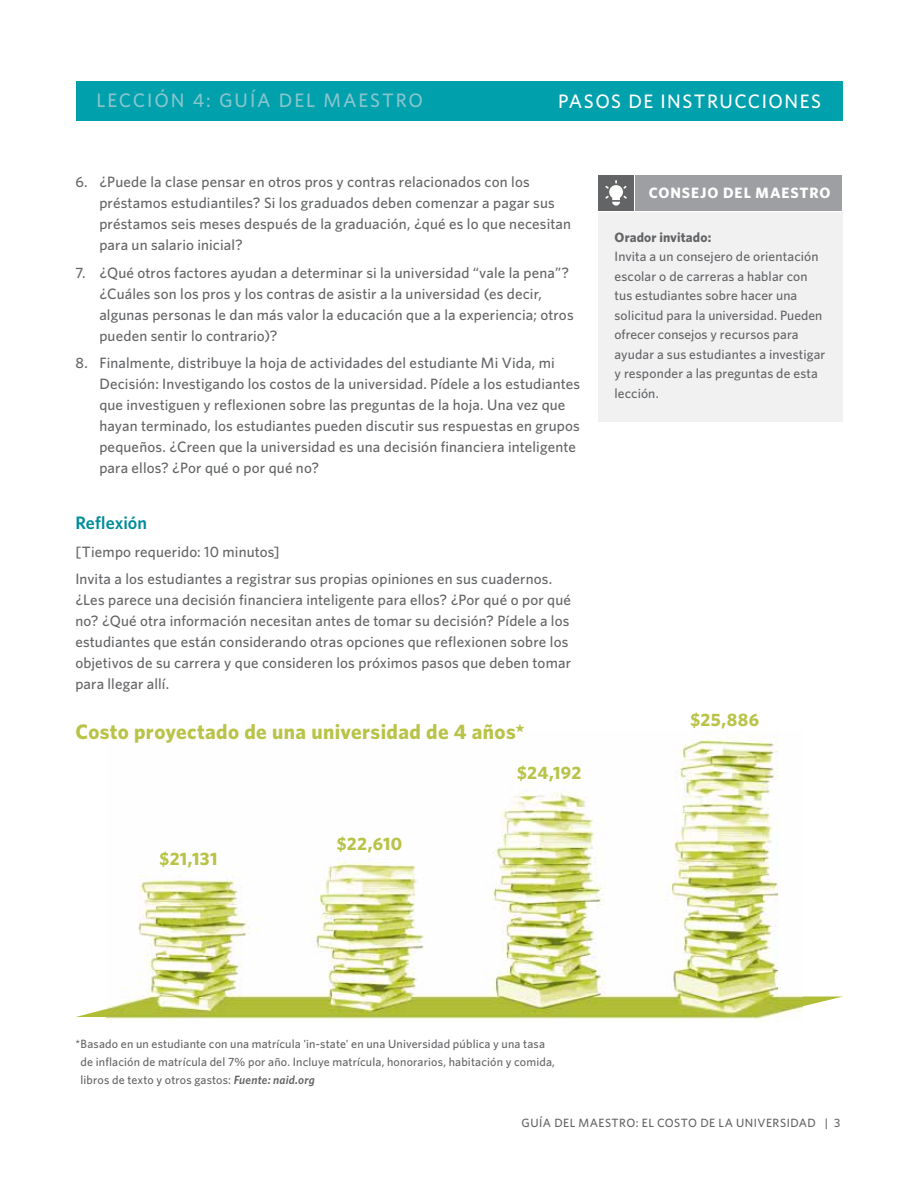
<style>
.page{position:relative;width:918px;height:1188px;background:#fff}
.page>*{position:absolute;margin:0;border:0;box-sizing:border-box;transform-origin:0 0}
.t1{font:700 21px "Whitney";letter-spacing:.02em;color:#b8c347}
.t2{font:500 19.5px "Whitney";letter-spacing:.1em;color:#87c5cd}
.t3{font:500 19.5px "Whitney";letter-spacing:.075em;color:#fff}
.t4{font:700 18px "Whitney";letter-spacing:.02em;color:#b8c347}
.t5{font:600 18px "Whitney";color:#008c99}
.t6{font:500 15px/21px "Whitney";letter-spacing:.01em;color:#636466}
.t7{font:700 15px "Whitney";letter-spacing:.06em;color:#fff}
.t8{font:500 13.5px/19.5px "Whitney";letter-spacing:.01em;color:#636466}
.t9{font:700 13.5px "Whitney";letter-spacing:.01em;color:#636466}
.t10{font:500 12px/18px "Whitney";letter-spacing:.015em;color:#636466}
.t11{font:500 12px "Whitney";letter-spacing:.04em;color:#636466}
.s1{font-weight:600;font-style:italic}
</style>
<div class="page">
<svg style="left:76px;top:997px;width:765px;height:20px"></svg>
<img style="left:106px;top:730px;width:696px;height:292px">
<div style="left:76px;top:81px;width:766px;height:40px;background:#00a0ad"></div>
<div style="left:598px;top:212px;width:244px;height:209px;background:#f1f1f2"></div>
<div style="left:598px;top:175px;width:36px;height:35px;background:#636466"></div>
<div style="left:635px;top:175px;width:207px;height:36px;background:#9d9fa2"></div>
<svg style="left:605px;top:180px;width:22px;height:26px"></svg>
<h2 class="t2" style="left:97px;top:88px;width:328px">LECCIÓN 4: GUÍA DEL MAESTRO</h2>
<h2 class="t3" style="left:558px;top:88px;width:265px">PASOS DE INSTRUCCIONES</h2>
<p class="t6" style="left:99px;top:171px;width:473px;text-indent:-24px">6. ¿Puede la clase pensar en otros pros y contras relacionados con los préstamos estudiantiles? Si los graduados deben comenzar a pagar sus préstamos seis meses después de la graduación, ¿qué es lo que necesitan para un salario inicial?</p>
<p class="t6" style="left:99px;top:262px;width:476px;text-indent:-24px">7. ¿Qué otros factores ayudan a determinar si la universidad “vale la pena”? ¿Cuáles son los pros y los contras de asistir a la universidad (es decir, algunas personas le dan más valor la educación que a la experiencia; otros pueden sentir lo contrario)?</p>
<p class="t6" style="left:99px;top:352px;width:482px;text-indent:-24px">8. Finalmente, distribuye la hoja de actividades del estudiante Mi Vida, mi Decisión: Investigando los costos de la universidad. Pídele a los estudiantes que investiguen y reflexionen sobre las preguntas de la hoja. Una vez que hayan terminado, los estudiantes pueden discutir sus respuestas en grupos pequeños. ¿Creen que la universidad es una decisión financiera inteligente para ellos? ¿Por qué o por qué no?</p>
<p class="t5" style="left:75px;top:511px;width:73px">Reflexión</p>
<p class="t6" style="left:75px;top:537px;width:478px;line-height:27.8px">[Tiempo requerido: 10 minutos]<br>Invita a los estudiantes a registrar sus propias opiniones en sus cuadernos.</p>
<p class="t6" style="left:75px;top:589px;width:497px">¿Les parece una decisión financiera inteligente para ellos? ¿Por qué o por qué no? ¿Qué otra información necesitan antes de tomar su decisión? Pídele a los estudiantes que están considerando otras opciones que reflexionen sobre los objetivos de su carrera y que consideren los próximos pasos que deben tomar para llegar allí.</p>
<h1 class="t1" style="left:76px;top:717px;width:451px">Costo proyectado de una universidad de 4 años*</h1>
<p class="t4" style="left:160px;top:847px;width:59px">$21,131</p>
<p class="t4" style="left:337px;top:832px;width:67px">$22,610</p>
<p class="t4" style="left:517px;top:760px;width:66px">$24,192</p>
<p class="t7" style="left:649px;top:183px;width:183px">CONSEJO DEL MAESTRO</p>
<p class="t9" style="left:615px;top:228px;width:98px">Orador invitado:</p>
<p class="t8" style="left:615px;top:247px;width:212px">Invita a un consejero de orientación escolar o de carreras a hablar con tus estudiantes sobre hacer una solicitud para la universidad. Pueden ofrecer consejos y recursos para ayudar a sus estudiantes a investigar y responder a las preguntas de esta lección.</p>
<p class="t4" style="left:690px;top:708px;width:70px">$25,886</p>
<p class="t10" style="left:81px;top:1035px;width:476px;text-indent:-5px">*Basado en un estudiante con una matrícula 'in-state' en una Universidad pública y una tasa de inflación de matrícula del 7% por año. Incluye matrícula, honorarios, habitación y comida, libros de texto y otros gastos: <span class="s1">Fuente: naid.org</span></p>
<p class="t11" style="left:522px;top:1115px;width:320px">GUÍA DEL MAESTRO: EL COSTO DE LA UNIVERSIDAD | 3</p>
</div>
